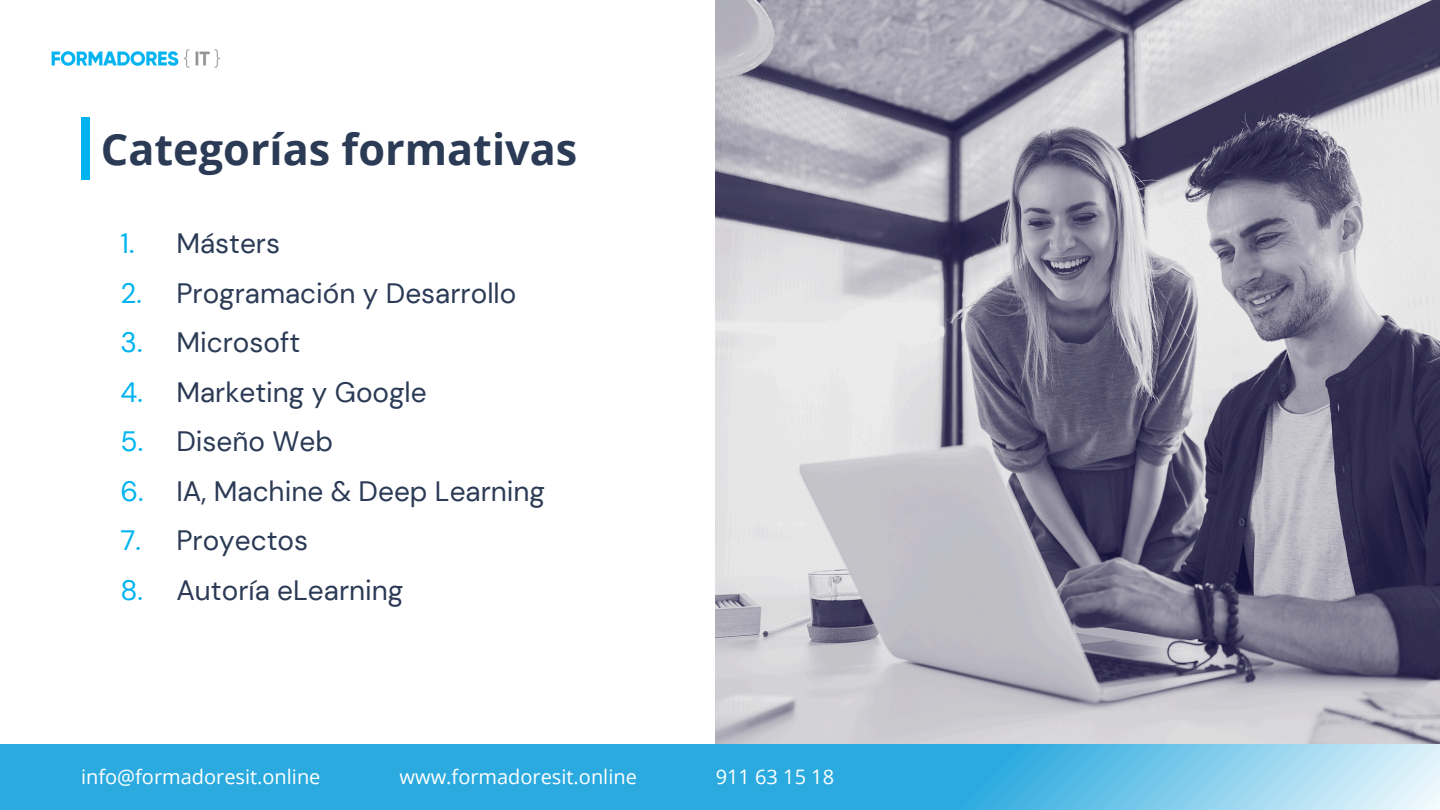
<style>
.page{position:relative;width:1440px;height:810px;background:#fff}
.page>*{position:absolute;margin:0;border:0;box-sizing:border-box;transform-origin:0 0}
.t1{font:700 43.2px "Open Sans";color:#2b3a55}
.t2{font:28px "DM Sans";color:#2b3a55}
.t3{font:28px "DM Sans";color:#00b4f1}
.t4{font:20px "Open Sans";color:#fff}
</style>
<div class="page">
<img style="left:716px;top:0;width:724px;height:744px">
<svg style="left:0;top:744px;width:1440px;height:66px;background:#48b5e3"></svg>
<img style="left:51px;top:49px;width:169px;height:19px">
<div style="left:81px;top:117px;width:9px;height:62px;background:#00b4f1"></div>
<h2 class="t1" style="left:101px;top:119px;width:478px">Categorías formativas</h2>
<h2 class="t3" style="left:121px;top:226px;width:15px">1.</h2>
<h2 class="t3" style="left:121px;top:275px;width:23px">2.</h2>
<h2 class="t3" style="left:121px;top:325px;width:23px">3.</h2>
<h2 class="t3" style="left:121px;top:374px;width:24px">4.</h2>
<h2 class="t3" style="left:121px;top:424px;width:24px">5.</h2>
<p class="t3" style="left:121px;top:473px;width:25px">6.</p>
<p class="t3" style="left:121px;top:523px;width:22px">7.</p>
<p class="t3" style="left:121px;top:572px;width:24px">8.</p>
<h2 class="t2" style="left:176px;top:226px;width:105px">Másters</h2>
<h2 class="t2" style="left:176px;top:275px;width:342px">Programación y Desarrollo</h2>
<h2 class="t2" style="left:176px;top:325px;width:125px">Microsoft</h2>
<h2 class="t2" style="left:176px;top:374px;width:252px">Marketing y Google</h2>
<h2 class="t2" style="left:176px;top:424px;width:158px">Diseño Web</h2>
<h2 class="t2" style="left:176px;top:473px;width:370px">IA, Machine &amp; Deep Learning</h2>
<h2 class="t2" style="left:176px;top:523px;width:133px">Proyectos</h2>
<h2 class="t2" style="left:176px;top:572px;width:228px">Autoría eLearning</h2>
<h1 class="t4" style="left:81px;top:763px;width:241px">info@formadoresit.online</h1>
<h2 class="t4" style="left:400px;top:763px;width:239px">www.formadoresit.online</h2>
<h2 class="t4" style="left:716px;top:763px;width:120px">911 63 15 18</h2>
</div>
